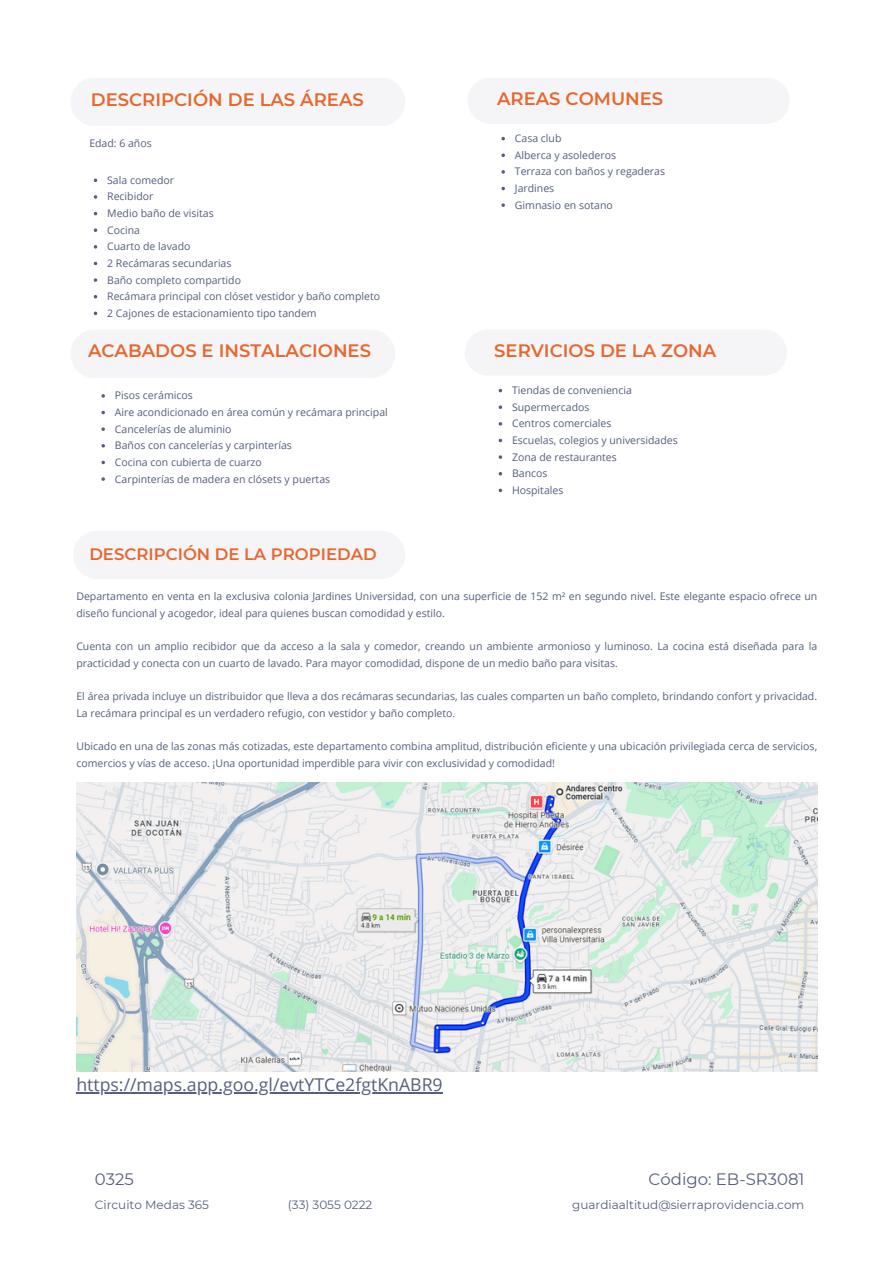
<style>
.page{position:relative;width:894px;height:1264px;background:#fff}
.page>*{position:absolute;margin:0;border:0;box-sizing:border-box;transform-origin:0 0}
.t1{font:600 18px "Montserrat";color:#e6682f}
.t2{font:17.7px "Open Sans";color:#565f7c}
.t3{font:600 16.5px "Montserrat";color:#e6682f}
.t4{font:16.5px "Montserrat";color:#565f7c}
.t5{font:12px "Montserrat";color:#565f7c}
.t6{font:10.5px/16.6px "Open Sans";color:#565f7c}
</style>
<div class="page">
<img style="left:76px;top:782px;width:741px;height:289px">
<div style="left:464px;top:329px;width:322px;height:47px;background:#f5f5f7;border-radius:23px"></div>
<div style="left:467px;top:78px;width:322px;height:46px;background:#f5f5f7;border-radius:23px"></div>
<hr style="left:76px;top:1092px;width:366px;height:1px;background:#565f7c">
<svg style="left:94px;top:178px;width:3px;height:4px"></svg>
<svg style="left:94px;top:195px;width:3px;height:4px"></svg>
<svg style="left:94px;top:228px;width:3px;height:4px"></svg>
<svg style="left:94px;top:278px;width:3px;height:4px"></svg>
<svg style="left:94px;top:311px;width:3px;height:4px"></svg>
<svg style="left:101px;top:394px;width:4px;height:3px"></svg>
<svg style="left:101px;top:411px;width:4px;height:3px"></svg>
<svg style="left:101px;top:427px;width:4px;height:4px"></svg>
<svg style="left:101px;top:444px;width:4px;height:3px"></svg>
<svg style="left:101px;top:460px;width:4px;height:4px"></svg>
<svg style="left:101px;top:477px;width:4px;height:4px"></svg>
<svg style="left:498px;top:389px;width:4px;height:3px"></svg>
<svg style="left:498px;top:405px;width:4px;height:4px"></svg>
<svg style="left:498px;top:439px;width:4px;height:3px"></svg>
<svg style="left:498px;top:455px;width:4px;height:4px"></svg>
<svg style="left:498px;top:488px;width:4px;height:4px"></svg>
<svg style="left:501px;top:137px;width:4px;height:3px"></svg>
<svg style="left:501px;top:153px;width:4px;height:4px"></svg>
<svg style="left:501px;top:170px;width:4px;height:4px"></svg>
<svg style="left:501px;top:187px;width:4px;height:3px"></svg>
<svg style="left:501px;top:203px;width:4px;height:4px"></svg>
<h1 class="t1" style="left:91px;top:89px;width:274px">DESCRIPCIÓN DE LAS ÁREAS</h1>
<h1 class="t6" style="left:89px;top:134px;width:64px">Edad: 6 años</h1>
<p class="t6" style="left:107px;top:171px;width:68px">Sala comedor</p>
<p class="t6" style="left:107px;top:188px;width:48px">Recibidor</p>
<p class="t6" style="left:107px;top:205px;width:108px">Medio baño de visitas</p>
<p class="t6" style="left:107px;top:221px;width:34px">Cocina</p>
<p class="t6" style="left:107px;top:238px;width:85px">Cuarto de lavado</p>
<p class="t6" style="left:107px;top:254px;width:126px">2 Recámaras secundarias</p>
<p class="t6" style="left:107px;top:271px;width:135px">Baño completo compartido</p>
<p class="t6" style="left:107px;top:288px;width:274px">Recámara principal con clóset vestidor y baño completo</p>
<p class="t6" style="left:107px;top:304px;width:211px">2 Cajones de estacionamiento tipo tandem</p>
<h1 class="t1" style="left:497px;top:88px;width:168px">AREAS COMUNES</h1>
<p class="t6" style="left:515px;top:130px;width:48px">Casa club</p>
<p class="t6" style="left:515px;top:146px;width:103px">Alberca y asolederos</p>
<p class="t6" style="left:515px;top:163px;width:152px">Terraza con baños y regaderas</p>
<p class="t6" style="left:515px;top:180px;width:41px">Jardines</p>
<p class="t6" style="left:515px;top:196px;width:99px">Gimnasio en sotano</p>
<p class="t1" style="left:88px;top:340px;width:284px">ACABADOS E INSTALACIONES</p>
<h1 class="t1" style="left:494px;top:340px;width:223px">SERVICIOS DE LA ZONA</h1>
<p class="t6" style="left:115px;top:387px;width:79px">Pisos cerámicos</p>
<p class="t6" style="left:115px;top:403px;width:274px">Aire acondicionado en área común y recámara principal</p>
<p class="t6" style="left:115px;top:420px;width:118px">Cancelerías de aluminio</p>
<p class="t6" style="left:115px;top:437px;width:178px">Baños con cancelerías y carpinterías</p>
<p class="t6" style="left:115px;top:453px;width:148px">Cocina con cubierta de cuarzo</p>
<h1 class="t6" style="left:115px;top:470px;width:217px">Carpinterías de madera en clósets y puertas</h1>
<p class="t6" style="left:512px;top:381px;width:121px">Tiendas de conveniencia</p>
<p class="t6" style="left:512px;top:398px;width:79px">Supermercados</p>
<p class="t6" style="left:512px;top:415px;width:101px">Centros comerciales</p>
<p class="t6" style="left:512px;top:431px;width:167px">Escuelas, colegios y universidades</p>
<p class="t6" style="left:512px;top:448px;width:106px">Zona de restaurantes</p>
<p class="t6" style="left:512px;top:465px;width:37px">Bancos</p>
<p class="t6" style="left:512px;top:481px;width:53px">Hospitales</p>
<p class="t3" style="left:89px;top:544px;width:289px">DESCRIPCIÓN DE LA PROPIEDAD</p>
<p class="t6" style="left:76px;top:588px;width:742px">Departamento en venta en la exclusiva colonia Jardines Universidad, con una superficie de 152 m² en segundo nivel. Este elegante espacio ofrece un diseño funcional y acogedor, ideal para quienes buscan comodidad y estilo.</p>
<p class="t6" style="left:76px;top:638px;width:742px">Cuenta con un amplio recibidor que da acceso a la sala y comedor, creando un ambiente armonioso y luminoso. La cocina está diseñada para la practicidad y conecta con un cuarto de lavado. Para mayor comodidad, dispone de un medio baño para visitas.</p>
<p class="t6" style="left:76px;top:687px;width:742px">El área privada incluye un distribuidor que lleva a dos recámaras secundarias, las cuales comparten un baño completo, brindando confort y privacidad.<br>La recámara principal es un verdadero refugio, con vestidor y baño completo.</p>
<p class="t6" style="left:76px;top:737px;width:742px">Ubicado en una de las zonas más cotizadas, este departamento combina amplitud, distribución eficiente y una ubicación privilegiada cerca de servicios, comercios y vías de acceso. ¡Una oportunidad imperdible para vivir con exclusividad y comodidad!</p>
<p class="t2" style="left:76px;top:1072px;width:368px">https://maps.app.goo.gl/evtYTCe2fgtKnABR9</p>
<h2 class="t4" style="left:95px;top:1169px;width:40px">0325</h2>
<h2 class="t4" style="left:648px;top:1169px;width:157px">Código: EB-SR3081</h2>
<h3 class="t5" style="left:95px;top:1197px;width:116px">Circuito Medas 365</h3>
<h3 class="t5" style="left:288px;top:1197px;width:86px">(33) 3055 0222</h3>
<h2 class="t5" style="left:572px;top:1197px;width:233px">guardiaaltitud@sierraprovidencia.com</h2>
</div>
